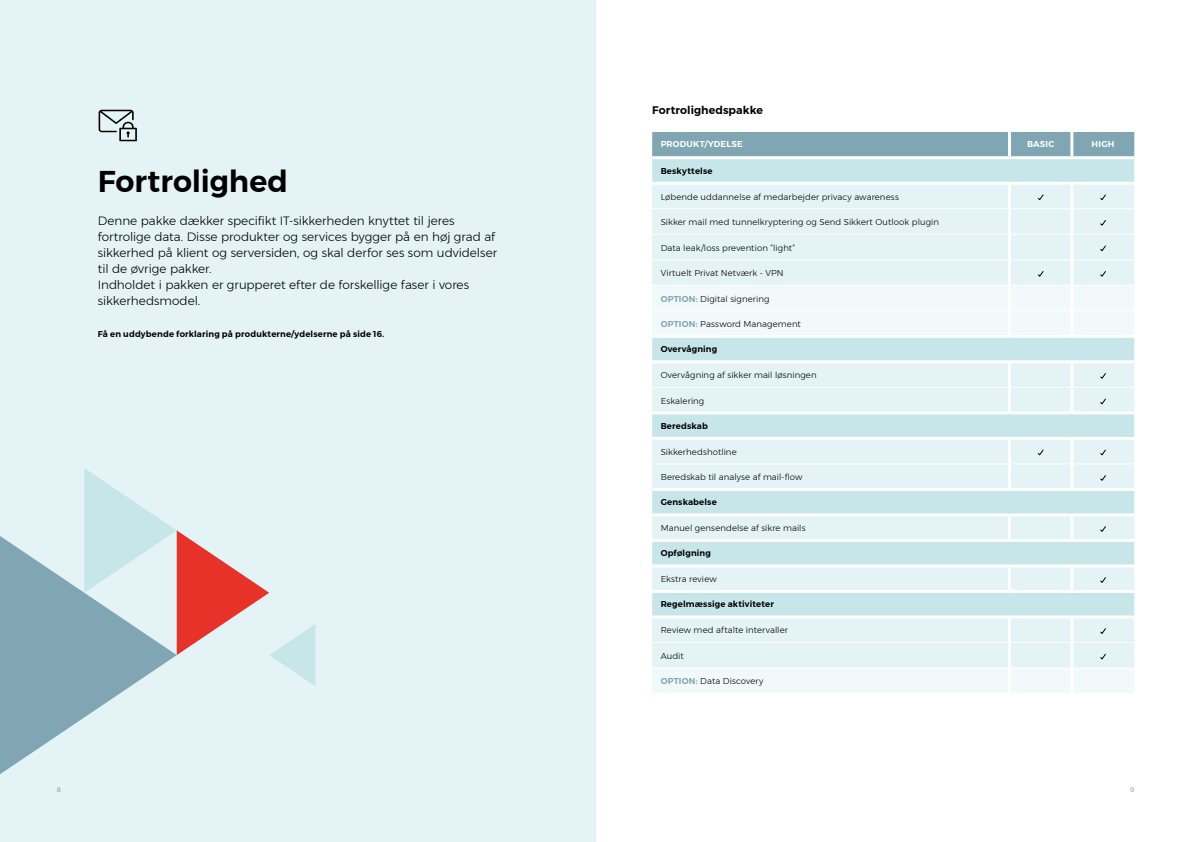
<style>
.page{position:relative;width:1191px;height:842px;background:#fff}
.page>*{position:absolute;margin:0;border:0;box-sizing:border-box;transform-origin:0 0}
.t1{font:600 30px "Montserrat";color:#000}
.t2{font:300 12px/16px "Montserrat";letter-spacing:-.005em;color:#000}
.t3{font:600 11px "Montserrat";letter-spacing:.005em;color:#000}
.t4{font:300 8.5px "Montserrat";letter-spacing:.01em;color:#000}
.t5{font:600 8.5px "Montserrat";letter-spacing:.015em;color:#000}
.t6{font:600 8.5px "Montserrat";letter-spacing:.02em;color:#fff}
.t7{font:300 6.5px "Montserrat";color:#7b7b7a}
.s1{font-weight:600;color:#80a5b3}
</style>
<div class="page">
<div style="left:0;top:0;width:595px;height:842px;background:#e4f3f5"></div>
<svg style="left:0;top:536px;width:131px;height:238px;fill:#80a5b3"></svg>
<svg style="left:84px;top:468px;width:231px;height:218px"></svg>
<div style="left:652px;top:132px;width:482px;height:24px;background:#80a5b3"></div>
<svg style="left:652px;top:159px;width:482px;height:23px;background:#c8e6ea"></svg>
<div style="left:652px;top:185px;width:482px;height:100px;background:#e4f3f5"></div>
<svg style="left:652px;top:286px;width:482px;height:407px;fill:#e4f3f5"></svg>
<hr style="left:1070px;top:132px;width:3px;height:24px;background:#fff">
<hr style="left:1070px;top:185px;width:3px;height:23px;background:#fff">
<hr style="left:1070px;top:209px;width:3px;height:25px;background:#fff">
<hr style="left:1070px;top:234px;width:3px;height:25px;background:#fff">
<hr style="left:1070px;top:260px;width:3px;height:25px;background:#fff">
<hr style="left:1070px;top:286px;width:3px;height:25px;background:#fff">
<hr style="left:1070px;top:311px;width:3px;height:24px;background:#fff">
<hr style="left:1070px;top:363px;width:3px;height:24px;background:#fff">
<hr style="left:1070px;top:388px;width:3px;height:23px;background:#fff">
<hr style="left:1070px;top:440px;width:3px;height:24px;background:#fff">
<hr style="left:1070px;top:464px;width:3px;height:24px;background:#fff">
<hr style="left:1070px;top:516px;width:3px;height:23px;background:#fff">
<hr style="left:1070px;top:567px;width:3px;height:23px;background:#fff">
<hr style="left:1070px;top:618px;width:3px;height:24px;background:#fff">
<hr style="left:1070px;top:643px;width:3px;height:25px;background:#fff">
<hr style="left:1070px;top:668px;width:3px;height:25px;background:#fff">
<hr style="left:1008px;top:132px;width:3px;height:24px;background:#fff">
<hr style="left:1008px;top:185px;width:3px;height:23px;background:#fff">
<hr style="left:1008px;top:209px;width:3px;height:25px;background:#fff">
<hr style="left:1008px;top:234px;width:3px;height:25px;background:#fff">
<hr style="left:1008px;top:260px;width:3px;height:25px;background:#fff">
<hr style="left:1008px;top:286px;width:3px;height:25px;background:#fff">
<hr style="left:1008px;top:311px;width:3px;height:24px;background:#fff">
<hr style="left:1008px;top:363px;width:3px;height:24px;background:#fff">
<hr style="left:1008px;top:388px;width:3px;height:23px;background:#fff">
<hr style="left:1008px;top:440px;width:3px;height:24px;background:#fff">
<hr style="left:1008px;top:464px;width:3px;height:24px;background:#fff">
<hr style="left:1008px;top:516px;width:3px;height:23px;background:#fff">
<hr style="left:1008px;top:567px;width:3px;height:23px;background:#fff">
<hr style="left:1008px;top:618px;width:3px;height:24px;background:#fff">
<hr style="left:1008px;top:643px;width:3px;height:25px;background:#fff">
<hr style="left:1008px;top:668px;width:3px;height:25px;background:#fff">
<hr style="left:652px;top:208px;width:357px;height:1px;background:#fff">
<hr style="left:1009px;top:208px;width:62px;height:1px;background:#fff">
<hr style="left:1071px;top:208px;width:63px;height:1px;background:#fff">
<hr style="left:652px;top:234px;width:357px;height:1px;background:#fff">
<hr style="left:1009px;top:234px;width:62px;height:1px;background:#fff">
<hr style="left:1071px;top:234px;width:63px;height:1px;background:#fff">
<hr style="left:652px;top:259px;width:357px;height:1px;background:#fff">
<hr style="left:1009px;top:259px;width:62px;height:1px;background:#fff">
<hr style="left:1071px;top:259px;width:63px;height:1px;background:#fff">
<hr style="left:652px;top:311px;width:357px;height:1px;background:#fff">
<hr style="left:1009px;top:311px;width:62px;height:1px;background:#fff">
<hr style="left:1071px;top:311px;width:63px;height:1px;background:#fff">
<hr style="left:652px;top:464px;width:357px;height:1px;background:#fff">
<hr style="left:1009px;top:464px;width:62px;height:1px;background:#fff">
<hr style="left:1071px;top:464px;width:63px;height:1px;background:#fff">
<hr style="left:652px;top:642px;width:357px;height:1px;background:#fff">
<hr style="left:1009px;top:642px;width:62px;height:1px;background:#fff">
<hr style="left:1071px;top:642px;width:63px;height:1px;background:#fff">
<hr style="left:652px;top:668px;width:357px;height:1px;background:#fff">
<hr style="left:1009px;top:668px;width:62px;height:1px;background:#fff">
<hr style="left:1071px;top:668px;width:63px;height:1px;background:#fff">
<hr style="left:652px;top:335px;width:357px;height:3px;background:#fff">
<hr style="left:1009px;top:335px;width:62px;height:3px;background:#fff">
<hr style="left:1071px;top:335px;width:63px;height:3px;background:#fff">
<hr style="left:652px;top:411px;width:357px;height:3px;background:#fff">
<hr style="left:1009px;top:411px;width:62px;height:3px;background:#fff">
<hr style="left:1071px;top:411px;width:63px;height:3px;background:#fff">
<hr style="left:652px;top:488px;width:357px;height:3px;background:#fff">
<hr style="left:1009px;top:488px;width:62px;height:3px;background:#fff">
<hr style="left:1071px;top:488px;width:63px;height:3px;background:#fff">
<hr style="left:652px;top:539px;width:357px;height:3px;background:#fff">
<hr style="left:1009px;top:539px;width:62px;height:3px;background:#fff">
<hr style="left:1071px;top:539px;width:63px;height:3px;background:#fff">
<hr style="left:652px;top:590px;width:357px;height:3px;background:#fff">
<hr style="left:1009px;top:590px;width:62px;height:3px;background:#fff">
<hr style="left:1071px;top:590px;width:63px;height:3px;background:#fff">
<hr style="left:652px;top:360px;width:357px;height:3px;background:#fff">
<hr style="left:1009px;top:360px;width:62px;height:3px;background:#fff">
<hr style="left:1071px;top:360px;width:63px;height:3px;background:#fff">
<hr style="left:652px;top:437px;width:357px;height:3px;background:#fff">
<hr style="left:1009px;top:437px;width:62px;height:3px;background:#fff">
<hr style="left:1071px;top:437px;width:63px;height:3px;background:#fff">
<hr style="left:652px;top:513px;width:357px;height:3px;background:#fff">
<hr style="left:1009px;top:513px;width:62px;height:3px;background:#fff">
<hr style="left:1071px;top:513px;width:63px;height:3px;background:#fff">
<hr style="left:652px;top:564px;width:357px;height:3px;background:#fff">
<hr style="left:1009px;top:564px;width:62px;height:3px;background:#fff">
<hr style="left:1071px;top:564px;width:63px;height:3px;background:#fff">
<hr style="left:652px;top:615px;width:357px;height:3px;background:#fff">
<hr style="left:1009px;top:615px;width:62px;height:3px;background:#fff">
<hr style="left:1071px;top:615px;width:63px;height:3px;background:#fff">
<hr style="left:652px;top:387px;width:357px;height:1px;background:#fff">
<hr style="left:1009px;top:387px;width:62px;height:1px;background:#fff">
<hr style="left:1071px;top:387px;width:63px;height:1px;background:#fff">
<svg style="left:1037px;top:194px;width:7px;height:7px"></svg>
<svg style="left:1099px;top:194px;width:7px;height:7px"></svg>
<svg style="left:1099px;top:219px;width:7px;height:7px"></svg>
<svg style="left:1099px;top:245px;width:7px;height:7px"></svg>
<svg style="left:1037px;top:270px;width:7px;height:7px"></svg>
<svg style="left:1099px;top:270px;width:7px;height:7px"></svg>
<svg style="left:1099px;top:372px;width:7px;height:7px"></svg>
<svg style="left:1099px;top:398px;width:7px;height:7px"></svg>
<svg style="left:1037px;top:449px;width:7px;height:7px"></svg>
<svg style="left:1099px;top:449px;width:7px;height:7px"></svg>
<svg style="left:1099px;top:474px;width:7px;height:8px"></svg>
<svg style="left:1099px;top:525px;width:7px;height:8px"></svg>
<svg style="left:1099px;top:576px;width:7px;height:8px"></svg>
<svg style="left:1099px;top:627px;width:7px;height:8px"></svg>
<svg style="left:1099px;top:653px;width:7px;height:7px"></svg>
<svg style="left:99px;top:110px;width:38px;height:31px"></svg>
<h1 class="t1" style="left:98px;top:158px;width:192px">Fortrolighed</h1>
<p class="t2" style="left:98px;top:213px;width:401px">Denne pakke dækker specifikt IT-sikkerheden knyttet til jeres fortrolige data. Disse produkter og services bygger på en høj grad af sikkerhed på klient og serversiden, og skal derfor ses som udvidelser til de øvrige pakker.<br>Indholdet i pakken er grupperet efter de forskellige faser i vores sikkerhedsmodel.</p>
<p class="t5" style="left:98px;top:327px;width:288px">Få en uddybende forklaring på produkterne/ydelserne på side 16.</p>
<p class="t3" style="left:652px;top:101px;width:112px">Fortrolighedspakke</p>
<p class="t6" style="left:660px;top:138px;width:84px">PRODUKT/YDELSE</p>
<p class="t6" style="left:1027px;top:138px;width:29px">BASIC</p>
<p class="t6" style="left:1091px;top:138px;width:24px">HIGH</p>
<p class="t5" style="left:660px;top:164px;width:53px">Beskyttelse</p>
<p class="t4" style="left:660px;top:190px;width:240px">Løbende uddannelse af medarbejder privacy awareness</p>
<p class="t4" style="left:660px;top:216px;width:280px">Sikker mail med tunnelkryptering og Send Sikkert Outlook plugin</p>
<p class="t4" style="left:660px;top:241px;width:136px">Data leak/loss prevention “light”</p>
<p class="t4" style="left:660px;top:267px;width:124px">Virtuelt Privat Netværk - VPN</p>
<p class="t4" style="left:660px;top:292px;width:110px"><span class="s1">OPTION:</span> Digital signering</p>
<p class="t4" style="left:660px;top:318px;width:142px"><span class="s1">OPTION:</span> Password Management</p>
<p class="t5" style="left:660px;top:342px;width:58px">Overvågning</p>
<p class="t4" style="left:660px;top:369px;width:157px">Overvågning af sikker mail løsningen</p>
<p class="t4" style="left:660px;top:394px;width:45px">Eskalering</p>
<p class="t5" style="left:660px;top:419px;width:49px">Beredskab</p>
<p class="t4" style="left:660px;top:445px;width:77px">Sikkerhedshotline</p>
<p class="t4" style="left:660px;top:471px;width:143px">Beredskab til analyse af mail-flow</p>
<p class="t5" style="left:660px;top:495px;width:58px">Genskabelse</p>
<p class="t4" style="left:660px;top:522px;width:146px">Manuel gensendelse af sikre mails</p>
<p class="t5" style="left:660px;top:546px;width:52px">Opfølgning</p>
<p class="t4" style="left:660px;top:573px;width:58px">Ekstra review</p>
<p class="t5" style="left:660px;top:598px;width:115px">Regelmæssige aktiviteter</p>
<p class="t4" style="left:660px;top:624px;width:129px">Review med aftalte intervaller</p>
<p class="t4" style="left:660px;top:649px;width:25px">Audit</p>
<p class="t4" style="left:660px;top:675px;width:104px"><span class="s1">OPTION:</span> Data Discovery</p>
<p class="t7" style="left:57px;top:785px;width:6px">8</p>
<p class="t7" style="left:1130px;top:785px;width:6px">9</p>
</div>
